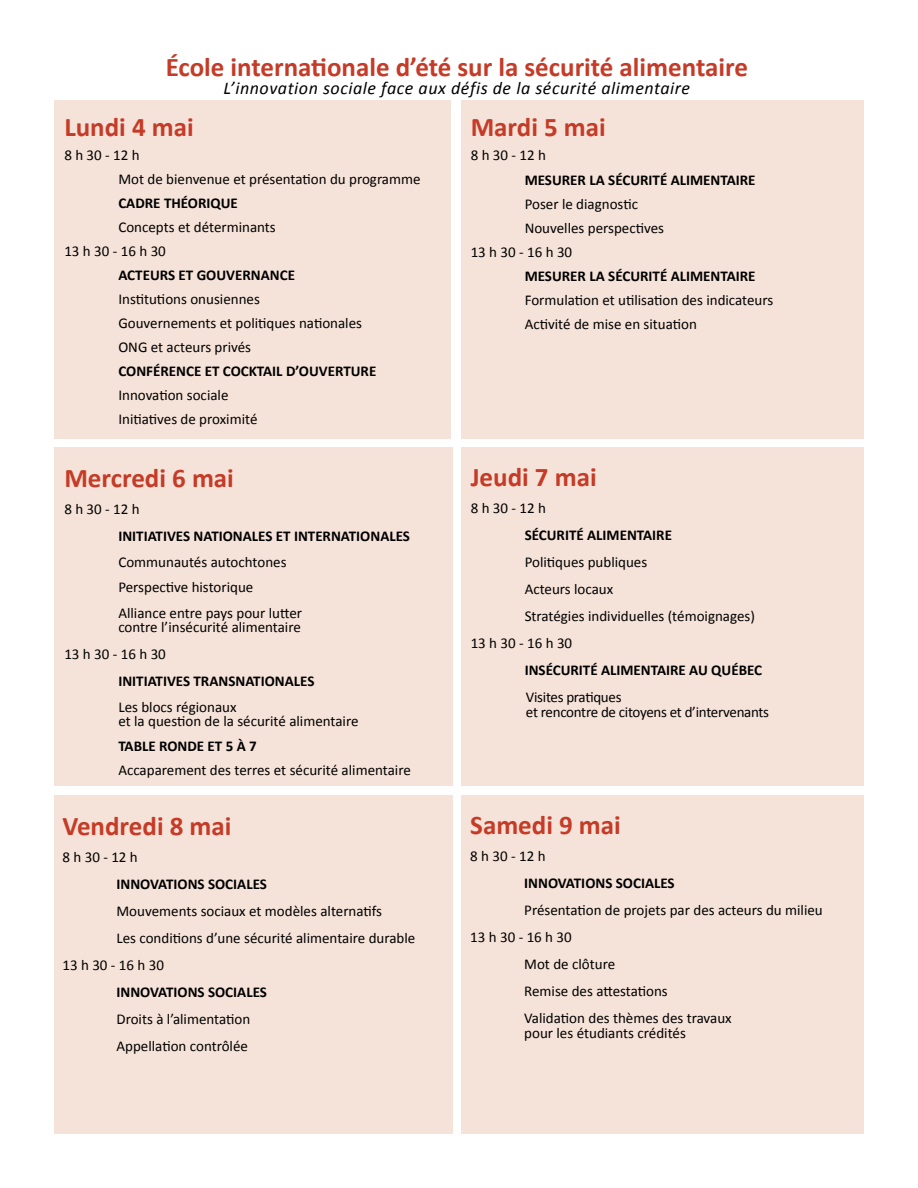
<style>
.page{position:relative;width:918px;height:1188px;background:#fff}
.page>*{position:absolute;margin:0;border:0;box-sizing:border-box;transform-origin:0 0}
.t1{font:700 27px "Calibri";color:#c53b27}
.t2{font:italic 18px "Calibri";letter-spacing:.03em;color:#000}
.t3{font:15px "Calibri";color:#000}
.t4{font:700 15px/24px "Calibri";color:#000}
.t5{font:15px "Calibri";letter-spacing:-.02em;color:#000}
.s1{font-weight:400}
</style>
<div class="page">
<div style="left:461px;top:795px;width:402px;height:339px;background:#f5e2d8"></div>
<div style="left:54px;top:796px;width:398px;height:338px;background:#f5e2d8"></div>
<div style="left:461px;top:448px;width:402px;height:338px;background:#f5e2d8"></div>
<div style="left:54px;top:448px;width:398px;height:338px;background:#f5e2d8"></div>
<div style="left:461px;top:100px;width:402px;height:339px;background:#f5e2d8"></div>
<div style="left:54px;top:100px;width:396px;height:338px;background:#f5e2d8"></div>
<p class="t1" style="left:166px;top:50px;width:584px">École internationale d’été sur la sécurité alimentaire</p>
<p class="t2" style="left:223px;top:75px;width:468px">L’innovation sociale face aux défis de la sécurité alimentaire</p>
<p class="t1" style="left:64px;top:110px;width:131px">Lundi 4 mai</p>
<p class="t3" style="left:64px;top:146px;width:77px">8 h 30 - 12 h</p>
<p class="t3" style="left:118px;top:170px;width:304px">Mot de bienvenue et présentation du programme</p>
<p class="t4" style="left:118px;top:191px;width:121px">CADRE THÉORIQUE</p>
<p class="t3" style="left:118px;top:218px;width:159px">Concepts et déterminants</p>
<p class="t3" style="left:64px;top:242px;width:103px">13 h 30 - 16 h 30</p>
<p class="t4" style="left:118px;top:263px;width:178px">ACTEURS ET GOUVERNANCE</p>
<p class="t3" style="left:118px;top:290px;width:143px">Institutions onusiennes</p>
<p class="t3" style="left:118px;top:314px;width:245px">Gouvernements et politiques nationales</p>
<p class="t4" style="left:118px;top:335px;width:259px"><span class="s1">ONG et acteurs privés<br></span>CONFÉRENCE ET COCKTAIL D’OUVERTURE</p>
<p class="t3" style="left:118px;top:386px;width:112px">Innovation sociale</p>
<p class="t3" style="left:118px;top:410px;width:141px">Initiatives de proximité</p>
<p class="t1" style="left:64px;top:461px;width:171px">Mercredi 6 mai</p>
<p class="t3" style="left:64px;top:500px;width:77px">8 h 30 - 12 h</p>
<p class="t4" style="left:118px;top:524px;width:293px">INITIATIVES NATIONALES ET INTERNATIONALES</p>
<p class="t3" style="left:118px;top:553px;width:170px">Communautés autochtones</p>
<p class="t3" style="left:118px;top:578px;width:136px">Perspective historique</p>
<p class="t3" style="left:118px;top:604px;width:185px">Alliance entre pays pour lutter</p>
<p class="t3" style="left:118px;top:618px;width:184px">contre l’insécurité alimentaire</p>
<p class="t3" style="left:64px;top:645px;width:103px">13 h 30 - 16 h 30</p>
<p class="t4" style="left:118px;top:669px;width:198px">INITIATIVES TRANSNATIONALES</p>
<p class="t3" style="left:118px;top:697px;width:120px">Les blocs régionaux</p>
<p class="t3" style="left:118px;top:712px;width:242px">et la question de la sécurité alimentaire</p>
<p class="t4" style="left:118px;top:734px;width:140px">TABLE RONDE ET 5 À 7</p>
<p class="t3" style="left:118px;top:761px;width:294px">Accaparement des terres et sécurité alimentaire</p>
<p class="t1" style="left:63px;top:809px;width:170px">Vendredi 8 mai</p>
<p class="t3" style="left:63px;top:848px;width:77px">8 h 30 - 12 h</p>
<p class="t4" style="left:117px;top:872px;width:152px">INNOVATIONS SOCIALES</p>
<p class="t3" style="left:117px;top:902px;width:267px">Mouvements sociaux et modèles alternatifs</p>
<p class="t3" style="left:117px;top:929px;width:300px">Les conditions d’une sécurité alimentaire durable</p>
<p class="t3" style="left:63px;top:956px;width:103px">13 h 30 - 16 h 30</p>
<p class="t4" style="left:117px;top:980px;width:152px">INNOVATIONS SOCIALES</p>
<p class="t3" style="left:117px;top:1010px;width:135px">Droits à l’alimentation</p>
<p class="t3" style="left:117px;top:1037px;width:133px">Appellation contrôlée</p>
<p class="t1" style="left:471px;top:109px;width:137px">Mardi 5 mai</p>
<p class="t3" style="left:471px;top:146px;width:77px">8 h 30 - 12 h</p>
<p class="t4" style="left:525px;top:168px;width:232px">MESURER LA SÉCURITÉ ALIMENTAIRE</p>
<p class="t3" style="left:525px;top:195px;width:115px">Poser le diagnostic</p>
<p class="t3" style="left:525px;top:219px;width:141px">Nouvelles perspectives</p>
<p class="t3" style="left:471px;top:243px;width:103px">13 h 30 - 16 h 30</p>
<p class="t4" style="left:525px;top:264px;width:232px">MESURER LA SÉCURITÉ ALIMENTAIRE</p>
<p class="t3" style="left:525px;top:291px;width:250px">Formulation et utilisation des indicateurs</p>
<p class="t3" style="left:525px;top:315px;width:174px">Activité de mise en situation</p>
<p class="t1" style="left:471px;top:460px;width:127px">Jeudi 7 mai</p>
<p class="t3" style="left:471px;top:499px;width:77px">8 h 30 - 12 h</p>
<p class="t4" style="left:525px;top:523px;width:149px">SÉCURITÉ ALIMENTAIRE</p>
<p class="t3" style="left:525px;top:553px;width:124px">Politiques publiques</p>
<p class="t3" style="left:525px;top:580px;width:90px">Acteurs locaux</p>
<p class="t3" style="left:525px;top:607px;width:232px">Stratégies individuelles (témoignages)</p>
<p class="t3" style="left:471px;top:634px;width:103px">13 h 30 - 16 h 30</p>
<p class="t4" style="left:525px;top:658px;width:239px">INSÉCURITÉ ALIMENTAIRE AU QUÉBEC</p>
<p class="t5" style="left:526px;top:688px;width:97px">Visites pratiques</p>
<p class="t5" style="left:526px;top:703px;width:245px">et rencontre de citoyens et d’intervenants</p>
<p class="t1" style="left:470px;top:808px;width:152px">Samedi 9 mai</p>
<p class="t3" style="left:470px;top:847px;width:77px">8 h 30 - 12 h</p>
<p class="t4" style="left:524px;top:871px;width:152px">INNOVATIONS SOCIALES</p>
<p class="t3" style="left:524px;top:901px;width:300px">Présentation de projets par des acteurs du milieu</p>
<p class="t3" style="left:470px;top:928px;width:103px">13 h 30 - 16 h 30</p>
<p class="t3" style="left:524px;top:955px;width:92px">Mot de clôture</p>
<p class="t3" style="left:524px;top:982px;width:145px">Remise des attestations</p>
<p class="t3" style="left:524px;top:1009px;width:209px">Validation des thèmes des travaux</p>
<p class="t3" style="left:524px;top:1024px;width:163px">pour les étudiants crédités</p>
</div>
